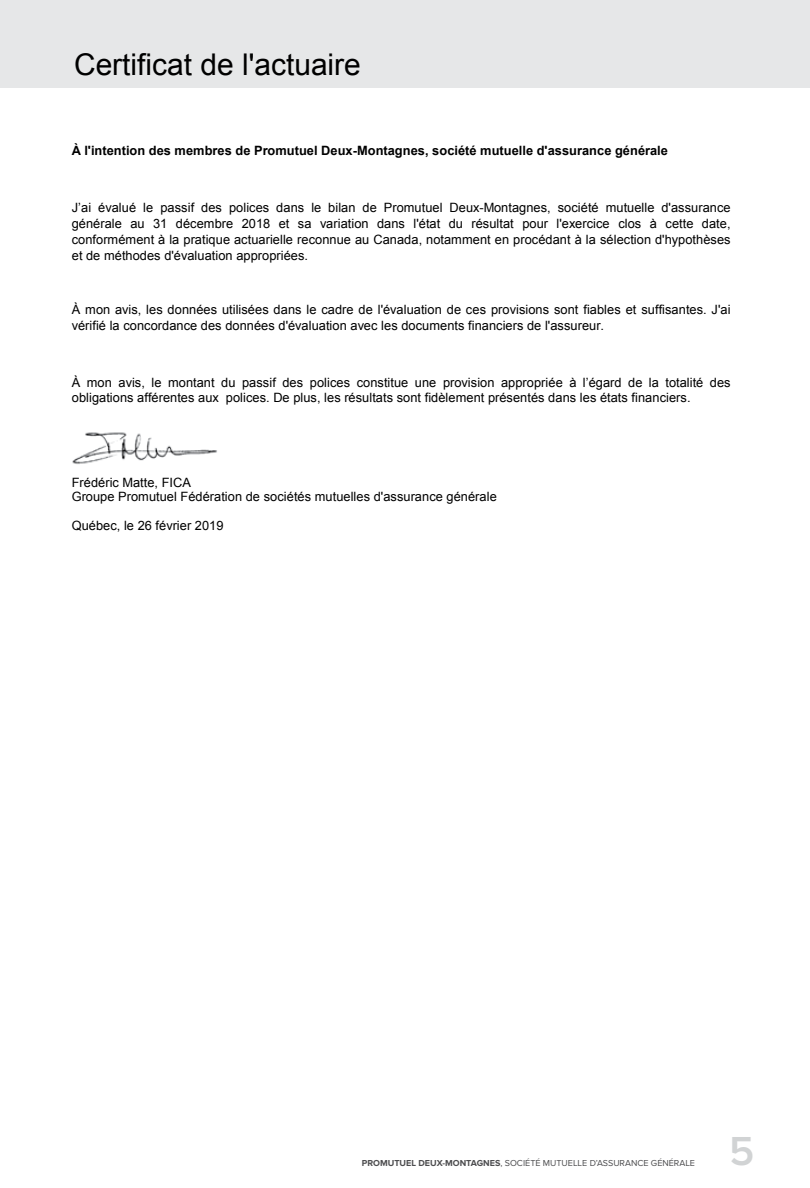
<style>
.page{position:relative;width:810px;height:1188px;background:#fff}
.page>*{position:absolute;margin:0;border:0;box-sizing:border-box;transform-origin:0 0}
.t1{font:600 42px "Proxima Nova";color:#d1d3d4}
.t2{font:30px "Arial";color:#000}
.t3{font:12.9px/15.9px "Arial";letter-spacing:.005em;color:#000}
.t4{font:700 12.9px "Arial";color:#000}
.t5{font:9px "Proxima Nova";color:#4d4d4f}
.s1{font-weight:700}
</style>
<div class="page">
<div style="left:0;top:0;width:810px;height:88px;background:#e6e7e8"></div>
<img style="left:72px;top:432px;width:145px;height:32px">
<h2 class="t2" style="left:74px;top:45px;width:288px">Certificat de l'actuaire</h2>
<p class="t4" style="left:72px;top:142px;width:598px">À l'intention des membres de Promutuel Deux-Montagnes, société mutuelle d'assurance générale</p>
<p class="t3" style="left:72px;top:200px;width:660px;text-align:justify">J’ai évalué le passif des polices dans le bilan de Promutuel Deux-Montagnes, société mutuelle d'assurance générale au 31 décembre 2018 et sa variation dans l'état du résultat pour l'exercice clos à cette date, conformément à la pratique actuarielle reconnue au Canada, notamment en procédant à la sélection d'hypothèses et de méthodes d'évaluation appropriées.</p>
<p class="t3" style="left:72px;top:302px;width:660px">À mon avis, les données utilisées dans le cadre de l'évaluation de ces provisions sont fiables et suffisantes. J'ai vérifié la concordance des données d'évaluation avec les documents financiers de l'assureur.</p>
<p class="t3" style="left:72px;top:374px;width:660px">À mon avis, le montant du passif des polices constitue une provision appropriée à l’égard de la totalité des obligations afférentes aux polices. De plus, les résultats sont fidèlement présentés dans les états financiers.</p>
<p class="t3" style="left:72px;top:475px;width:427px;line-height:14.5px">Frédéric Matte, FICA<br>Groupe Promutuel Fédération de sociétés mutuelles d'assurance générale</p>
<p class="t3" style="left:72px;top:518px;width:153px">Québec, le 26 février 2019</p>
<p class="t5" style="left:362px;top:1157px;width:335px"><span class="s1">PROMUTUEL DEUX-MONTAGNES</span>, SOCIÉTÉ MUTUELLE D’ASSURANCE GÉNÉRALE</p>
<h1 class="t1" style="left:729px;top:1127px;width:27px">5</h1>
</div>
